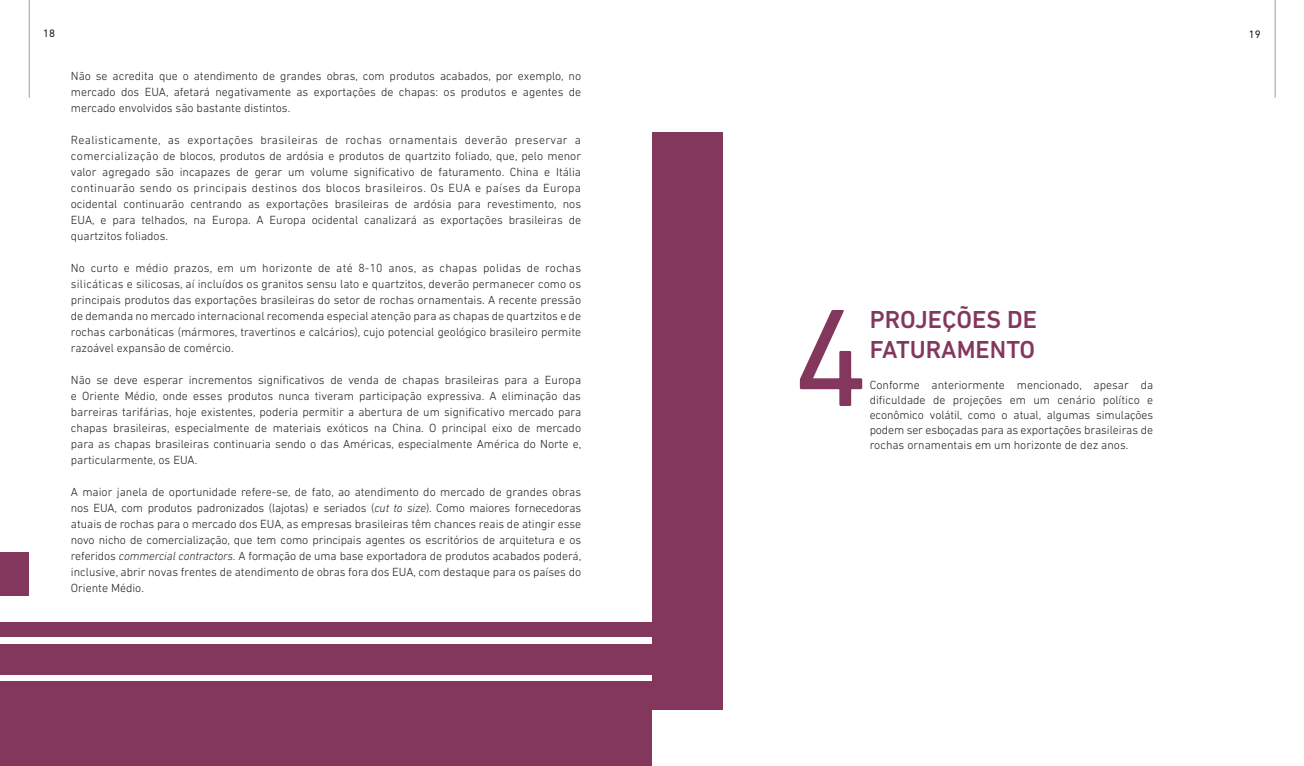
<style>
.page{position:relative;width:1304px;height:766px;background:#fff}
.page>*{position:absolute;margin:0;border:0;box-sizing:border-box;transform-origin:0 0}
.t1{font:141px "DIN Next LT Pro";color:#83375c}
.t2{font:500 25px/30px "DIN Next LT Pro";color:#83375c}
.t3{font:300 12px/16px "DIN Next LT Pro";color:#1d1d1b;text-align:justify}
.t4{font:11px "DIN Next LT Pro";color:#1d1d1b}
.s1{font-style:italic}
</style>
<div class="page">
<div style="left:0;top:551px;width:28px;height:44px;background:#83375c"></div>
<hr style="left:29px;top:0;width:1px;height:98px;background:#9d9d9c">
<div style="left:0;top:681px;width:652px;height:84px;background:#83375c"></div>
<div style="left:0;top:644px;width:652px;height:30px;background:#83375c"></div>
<div style="left:0;top:621px;width:652px;height:15px;background:#83375c"></div>
<hr style="left:1275px;top:0;width:1px;height:98px;background:#9d9d9c">
<div style="left:652px;top:132px;width:70px;height:577px;background:#83375c"></div>
<p class="t4" style="left:43px;top:27px;width:13px">18</p>
<p class="t3" style="left:71px;top:68px;width:512px">Não se acredita que o atendimento de grandes obras, com produtos acabados, por exemplo, no mercado dos EUA, afetará negativamente as exportações de chapas: os produtos e agentes de mercado envolvidos são bastante distintos.</p>
<p class="t3" style="left:71px;top:132px;width:512px">Realisticamente, as exportações brasileiras de rochas ornamentais deverão preservar a comercialização de blocos, produtos de ardósia e produtos de quartzito foliado, que, pelo menor valor agregado são incapazes de gerar um volume significativo de faturamento. China e Itália continuarão sendo os principais destinos dos blocos brasileiros. Os EUA e países da Europa ocidental continuarão centrando as exportações brasileiras de ardósia para revestimento, nos EUA, e para telhados, na Europa. A Europa ocidental canalizará as exportações brasileiras de quartzitos foliados.</p>
<p class="t3" style="left:71px;top:260px;width:512px">No curto e médio prazos, em um horizonte de até 8-10 anos, as chapas polidas de rochas silicáticas e silicosas, aí incluídos os granitos sensu lato e quartzitos, deverão permanecer como os principais produtos das exportações brasileiras do setor de rochas ornamentais. A recente pressão de demanda no mercado internacional recomenda especial atenção para as chapas de quartzitos e de rochas carbonáticas (mármores, travertinos e calcários), cujo potencial geológico brasileiro permite razoável expansão de comércio.</p>
<p class="t3" style="left:71px;top:372px;width:512px">Não se deve esperar incrementos significativos de venda de chapas brasileiras para a Europa e Oriente Médio, onde esses produtos nunca tiveram participação expressiva. A eliminação das barreiras tarifárias, hoje existentes, poderia permitir a abertura de um significativo mercado para chapas brasileiras, especialmente de materiais exóticos na China. O principal eixo de mercado para as chapas brasileiras continuaria sendo o das Américas, especialmente América do Norte e, particularmente, os EUA.</p>
<p class="t3" style="left:71px;top:484px;width:512px">A maior janela de oportunidade refere-se, de fato, ao atendimento do mercado de grandes obras nos EUA, com produtos padronizados (lajotas) e seriados (<span class="s1">cut to size</span>). Como maiores fornecedoras atuais de rochas para o mercado dos EUA, as empresas brasileiras têm chances reais de atingir esse novo nicho de comercialização, que tem como principais agentes os escritórios de arquitetura e os referidos <span class="s1">commercial contractors.</span> A formação de uma base exportadora de produtos acabados poderá, inclusive, abrir novas frentes de atendimento de obras fora dos EUA, com destaque para os países do Oriente Médio.</p>
<p class="t4" style="left:1249px;top:28px;width:13px">19</p>
<h1 class="t1" style="left:792px;top:276px;width:78px">4</h1>
<h2 class="t2" style="left:870px;top:304px;width:169px">PROJEÇÕES DE<br>FATURAMENTO</h2>
<p class="t3" style="left:870px;top:377px;width:285px;line-height:15px">Conforme anteriormente mencionado, apesar da dificuldade de projeções em um cenário político e econômico volátil, como o atual, algumas simulações podem ser esboçadas para as exportações brasileiras de rochas ornamentais em um horizonte de dez anos.</p>
</div>
